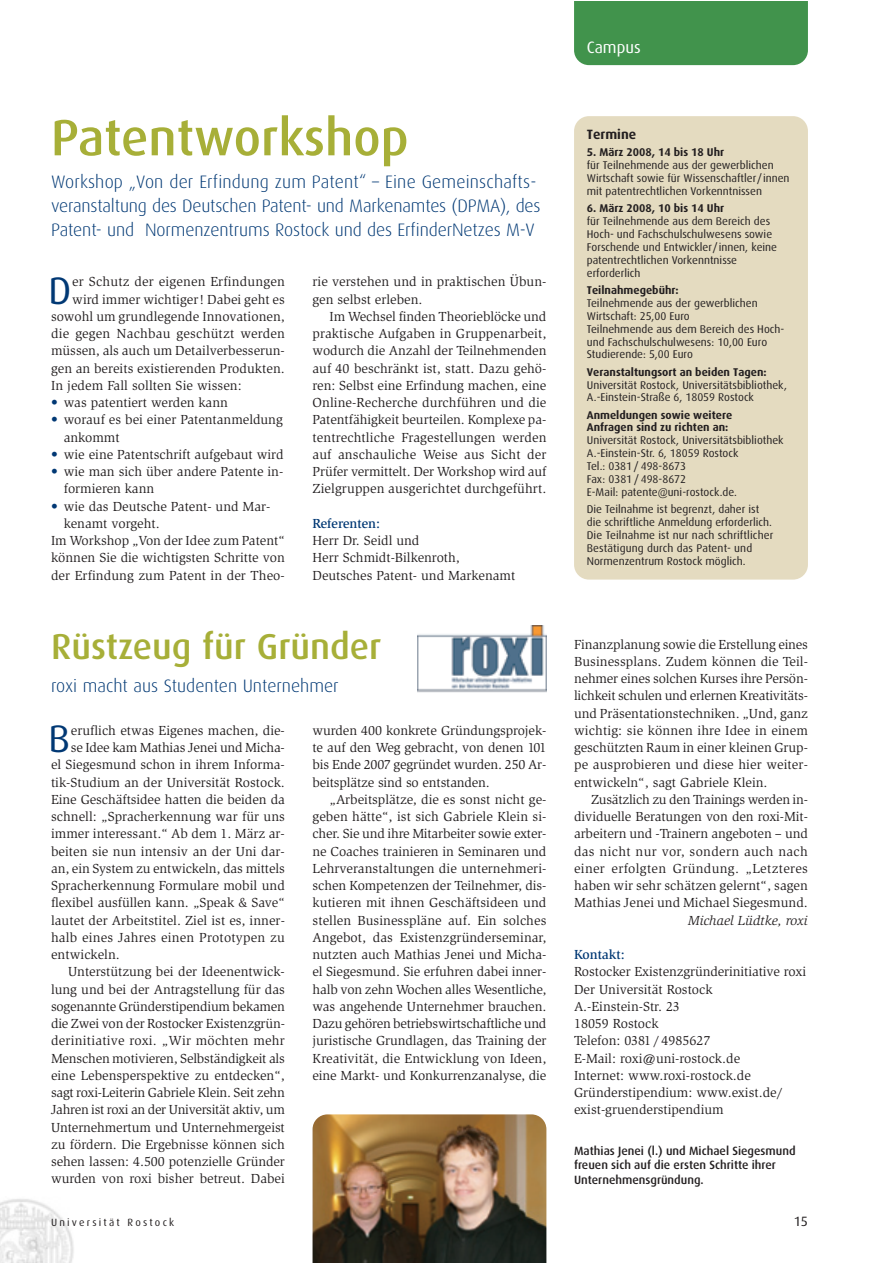
<style>
.page{position:relative;width:893px;height:1263px;background:#fff}
.page>*{position:absolute;margin:0;border:0;box-sizing:border-box;transform-origin:0 0}
.t1{font:500 51px "Dax Pro";color:#a7af38}
.t2{font:38.25px "Dax Pro";color:#013874}
.t3{font:500 36px "Dax Pro";color:#a7af38}
.t4{font:300 18px/24px "Dax Pro";letter-spacing:-.005em;color:#013874}
.t5{font:16.5px "Dax Pro";color:#fff}
.t6{font:13.5px/17.2px "AT Slimbach";color:#231f20}
.t7{font:13.5px "AT Slimbach";letter-spacing:-.02em;color:#231f20}
.t8{font:13.5px "AT Slimbach";letter-spacing:.02em;color:#231f20}
.t9{font:500 13.5px "AT Slimbach";color:#013874}
.t10{font:italic 13.5px "AT Slimbach";color:#231f20}
.t11{font:700 13.5px "Dax Pro";color:#231f20}
.t12{font:13.5px "Dax Pro";color:#231f20}
.t13{font:500 12px/14.4px "Dax Pro";color:#231f20}
.t14{font:11.25px/12.9px "Dax Pro";color:#231f20}
.t15{font:700 11.25px/12.9px "Dax Pro";color:#231f20}
.t16{font:10.5px "Dax Pro";letter-spacing:.21em;color:#231f20}
.s1{font-weight:500;color:#013874}
</style>
<div class="page">
<img style="left:0;top:1199px;width:74px;height:64px">
<div style="left:574px;top:116px;width:234px;height:464px;background:#e4dbc0;border-radius:15px"></div>
<div style="left:574px;top:1px;width:234px;height:64px;background:#41934c"></div>
<img style="left:313px;top:1114px;width:233px;height:149px">
<img style="left:418px;top:625px;width:129px;height:68px">
<h1 class="t1" style="left:51px;top:116px;width:359px">Patentworkshop</h1>
<h3 class="t4" style="left:51px;top:171px;width:491px">Workshop „Von der Erfindung zum Patent“ – Eine Gemeinschafts&shy;veranstaltung des Deutschen Patent- und Markenamtes (DPMA), des<br>Patent- und Normenzentrums Rostock und des ErfinderNetzes M-V</h3>
<h2 class="t2" style="left:48px;top:274px;width:24px">D</h2>
<p class="t6" style="left:72px;top:274px;width:214px">er Schutz der eigenen Erfindungen</p>
<p class="t6" style="left:72px;top:292px;width:214px">wird immer wichtiger! Dabei geht es</p>
<p class="t6" style="left:51px;top:309px;width:235px">sowohl um grundlegende Innovationen,</p>
<p class="t6" style="left:51px;top:326px;width:235px">die gegen Nachbau geschützt werden</p>
<p class="t6" style="left:51px;top:343px;width:235px">müssen, als auch um Detailverbesserun-</p>
<p class="t6" style="left:51px;top:361px;width:235px">gen an bereits existierenden Produkten.</p>
<p class="t6" style="left:51px;top:378px;width:192px">In jedem Fall sollten Sie wissen:</p>
<p class="t6" style="left:51px;top:395px;width:178px"><span class="s1">•</span> was patentiert werden kann</p>
<p class="t6" style="left:64px;top:412px;width:221px;text-indent:-13px"><span class="s1">•</span> worauf es bei einer Patentanmeldung ankommt</p>
<p class="t6" style="left:51px;top:447px;width:234px"><span class="s1">•</span> wie eine Patentschrift aufgebaut wird</p>
<p class="t6" style="left:64px;top:464px;width:221px;text-indent:-13px"><span class="s1">•</span> wie man sich über andere Patente in&shy;formieren kann</p>
<p class="t6" style="left:51px;top:499px;width:221px"><span class="s1">•</span> wie das Deutsche Patent- und Mar-</p>
<p class="t6" style="left:64px;top:516px;width:97px">kenamt vorgeht.</p>
<p class="t6" style="left:51px;top:533px;width:235px">Im Workshop „Von der Idee zum Patent“</p>
<p class="t6" style="left:51px;top:550px;width:235px">können Sie die wichtigsten Schritte von</p>
<p class="t6" style="left:51px;top:568px;width:235px">der Erfindung zum Patent in der Theo-</p>
<p class="t6" style="left:313px;top:274px;width:235px">rie verstehen und in praktischen Übun&shy;gen selbst erleben.</p>
<p class="t6" style="left:313px;top:309px;width:235px;text-align:justify;text-indent:17px">Im Wechsel finden Theorieblöcke und praktische Aufgaben in Gruppenarbeit, wodurch die Anzahl der Teilnehmenden auf 40 beschränkt ist, statt. Dazu gehö&shy;ren: Selbst eine Erfindung machen, eine Online-Recherche durchführen und die Patentfähigkeit beurteilen. Komplexe pa&shy;tentrechtliche Fragestellungen werden auf anschauliche Weise aus Sicht der Prüfer vermittelt. Der Workshop wird auf Zielgruppen ausgerichtet durchgeführt.</p>
<p class="t9" style="left:313px;top:518px;width:69px">Referenten:</p>
<p class="t6" style="left:313px;top:533px;width:204px">Herr Dr. Seidl und<br>Herr Schmidt-Bilkenroth,<br>Deutsches Patent- und Markenamt</p>
<h3 class="t3" style="left:51px;top:631px;width:332px">Rüstzeug für Gründer</h3>
<h3 class="t4" style="left:51px;top:674px;width:289px">roxi macht aus Studenten Unternehmer</h3>
<h2 class="t2" style="left:48px;top:722px;width:23px">B</h2>
<p class="t6" style="left:71px;top:723px;width:215px">eruflich etwas Eigenes machen, die-</p>
<p class="t6" style="left:71px;top:740px;width:215px">se Idee kam Mathias Jenei und Micha-</p>
<p class="t6" style="left:51px;top:757px;width:235px">el Siegesmund schon in ihrem Informa-</p>
<p class="t6" style="left:51px;top:775px;width:235px">tik-Studium an der Universität Rostock.</p>
<p class="t6" style="left:51px;top:792px;width:235px">Eine Geschäftsidee hatten die beiden da</p>
<p class="t6" style="left:51px;top:809px;width:235px">schnell: „Spracherkennung war für uns</p>
<p class="t6" style="left:51px;top:826px;width:235px">immer interessant.“ Ab dem 1. März ar-</p>
<p class="t6" style="left:51px;top:844px;width:235px">beiten sie nun intensiv an der Uni dar-</p>
<p class="t6" style="left:51px;top:861px;width:235px">an, ein System zu entwickeln, das mittels</p>
<p class="t6" style="left:51px;top:878px;width:235px">Spracherkennung Formulare mobil und</p>
<p class="t6" style="left:51px;top:895px;width:235px">flexibel ausfüllen kann. „Speak &amp; Save“</p>
<p class="t6" style="left:51px;top:913px;width:235px">lautet der Arbeitstitel. Ziel ist es, inner-</p>
<p class="t6" style="left:51px;top:930px;width:235px">halb eines Jahres einen Prototypen zu</p>
<p class="t6" style="left:51px;top:947px;width:70px">entwickeln.</p>
<p class="t6" style="left:68px;top:964px;width:218px">Unterstützung bei der Ideenentwick-</p>
<p class="t6" style="left:51px;top:982px;width:235px">lung und bei der Antragstellung für das</p>
<p class="t6" style="left:51px;top:999px;width:235px">sogenannte Gründerstipendium bekamen</p>
<p class="t6" style="left:51px;top:1016px;width:235px">die Zwei von der Rostocker Existenzgrün-</p>
<p class="t8" style="left:51px;top:1036px;width:235px">derinitiative roxi. „Wir möchten mehr</p>
<p class="t6" style="left:51px;top:1051px;width:235px">Menschen motivieren, Selbständigkeit als</p>
<p class="t6" style="left:51px;top:1068px;width:235px">eine Lebensperspektive zu entdecken“,</p>
<p class="t6" style="left:51px;top:1085px;width:235px">sagt roxi-Leiterin Gabriele Klein. Seit zehn</p>
<p class="t7" style="left:51px;top:1105px;width:235px">Jahren ist roxi an der Universität aktiv, um</p>
<p class="t6" style="left:51px;top:1120px;width:235px">Unternehmertum und Unternehmergeist</p>
<p class="t6" style="left:51px;top:1137px;width:235px">zu fördern. Die Ergebnisse können sich</p>
<p class="t6" style="left:51px;top:1154px;width:235px">sehen lassen: 4.500 potenzielle Gründer</p>
<p class="t6" style="left:51px;top:1171px;width:235px">wurden von roxi bisher betreut. Dabei</p>
<p class="t16" style="left:51px;top:1217px;width:125px">Universität Rostock</p>
<p class="t6" style="left:313px;top:723px;width:235px;text-align:justify">wurden 400 konkrete Gründungsprojek&shy;te auf den Weg gebracht, von denen 101 bis Ende 2007 gegründet wurden. 250 Ar&shy;beitsplätze sind so entstanden.</p>
<p class="t6" style="left:313px;top:792px;width:235px;text-align:justify;text-indent:17px">„Arbeitsplätze, die es sonst nicht ge&shy;geben hätte“, ist sich Gabriele Klein si&shy;cher. Sie und ihre Mitarbeiter sowie exter&shy;ne Coaches trainieren in Seminaren und Lehrveranstaltungen die unternehmeri&shy;schen Kompetenzen der Teilnehmer, dis&shy;kutieren mit ihnen Geschäftsideen und stellen Businesspläne auf. Ein solches Angebot, das Existenzgründerseminar, nutzten auch Mathias Jenei und Micha&shy;el Siegesmund. Sie erfuhren dabei inner&shy;halb von zehn Wochen alles Wesentliche, was angehende Unternehmer brauchen.<br>Dazu gehören betriebswirtschaftliche und juristische Grundlagen, das Training der Kreativität, die Entwicklung von Ideen, eine Markt- und Konkurrenzanalyse, die</p>
<p class="t5" style="left:587px;top:40px;width:55px">Campus</p>
<p class="t11" style="left:587px;top:129px;width:51px">Termine</p>
<p class="t15" style="left:587px;top:147px;width:139px">5. März 2008, 14 bis 18 Uhr</p>
<p class="t14" style="left:587px;top:160px;width:204px">für Teilnehmende aus der gewerblichen<br>Wirtschaft sowie für Wissenschaftler/innen mit patentrechtlichen Vorkenntnissen</p>
<p class="t15" style="left:587px;top:203px;width:139px">6. März 2008, 10 bis 14 Uhr</p>
<p class="t14" style="left:587px;top:216px;width:192px">für Teilnehmende aus dem Bereich des Hoch- und Fachschulschulwesens sowie Forschende und Entwickler/innen, keine patentrechtlichen Vorkenntnisse erforderlich</p>
<p class="t15" style="left:587px;top:284px;width:93px">Teilnahmegebühr:</p>
<p class="t14" style="left:587px;top:297px;width:199px">Teilnehmende aus der gewerblichen<br>Wirtschaft: 25,00 Euro<br>Teilnehmende aus dem Bereich des Hoch&shy;und Fachschulschulwesens: 10,00 Euro<br>Studierende: 5,00 Euro</p>
<p class="t15" style="left:587px;top:366px;width:181px">Veranstaltungsort an beiden Tagen:</p>
<p class="t14" style="left:587px;top:379px;width:202px">Universität Rostock, Universitätsbibliothek,<br>A.-Einstein-Straße 6, 18059 Rostock</p>
<p class="t15" style="left:587px;top:409px;width:147px">Anmeldungen sowie weitere<br>Anfragen sind zu richten an:</p>
<p class="t14" style="left:587px;top:435px;width:198px">Universität Rostock, Universitätsbibliothek<br>A.-Einstein-Str. 6, 18059 Rostock<br>Tel.: 0381 / 498-8673<br>Fax: 0381 / 498-8672<br>E-Mail: patente@uni-rostock.de.</p>
<p class="t14" style="left:587px;top:503px;width:188px">Die Teilnahme ist begrenzt, daher ist die schriftliche Anmeldung erforderlich.<br>Die Teilnahme ist nur nach schriftlicher Bestätigung durch das Patent- und Normenzentrum Rostock möglich.</p>
<p class="t6" style="left:574px;top:637px;width:235px;text-align:justify">Finanzplanung sowie die Erstellung eines Businessplans. Zudem können die Teil&shy;nehmer eines solchen Kurses ihre Persön&shy;lichkeit schulen und erlernen Kreativitäts&shy;und Präsentationstechniken. „Und, ganz wichtig: sie können ihre Idee in einem geschützten Raum in einer kleinen Grup&shy;pe ausprobieren und diese hier weiter&shy;entwickeln“, sagt Gabriele Klein.</p>
<p class="t6" style="left:574px;top:792px;width:235px;text-align:justify;text-indent:17px">Zusätzlich zu den Trainings werden in&shy;dividuelle Beratungen von den roxi-Mit&shy;arbeitern und -Trainern angeboten – und das nicht nur vor, sondern auch nach einer erfolgten Gründung. „Letzteres haben wir sehr schätzen gelernt“, sagen Mathias Jenei und Michael Siegesmund.</p>
<p class="t10" style="left:688px;top:915px;width:121px">Michael Lüdtke, roxi</p>
<p class="t9" style="left:574px;top:949px;width:52px">Kontakt:</p>
<p class="t6" style="left:574px;top:964px;width:234px">Rostocker Existenzgründerinitiative roxi<br>Der Universität Rostock<br>A.-Einstein-Str. 23<br>18059 Rostock<br>Telefon: 0381 / 4985627<br>E-Mail: roxi@uni-rostock.de<br>Internet: www.roxi-rostock.de<br>Gründerstipendium: www.exist.de/ exist-gruenderstipendium</p>
<p class="t13" style="left:574px;top:1144px;width:223px">Mathias Jenei (l.) und Michael Siegesmund freuen sich auf die ersten Schritte ihrer<br>Unternehmensgründung.</p>
<p class="t12" style="left:794px;top:1215px;width:16px">15</p>
</div>
